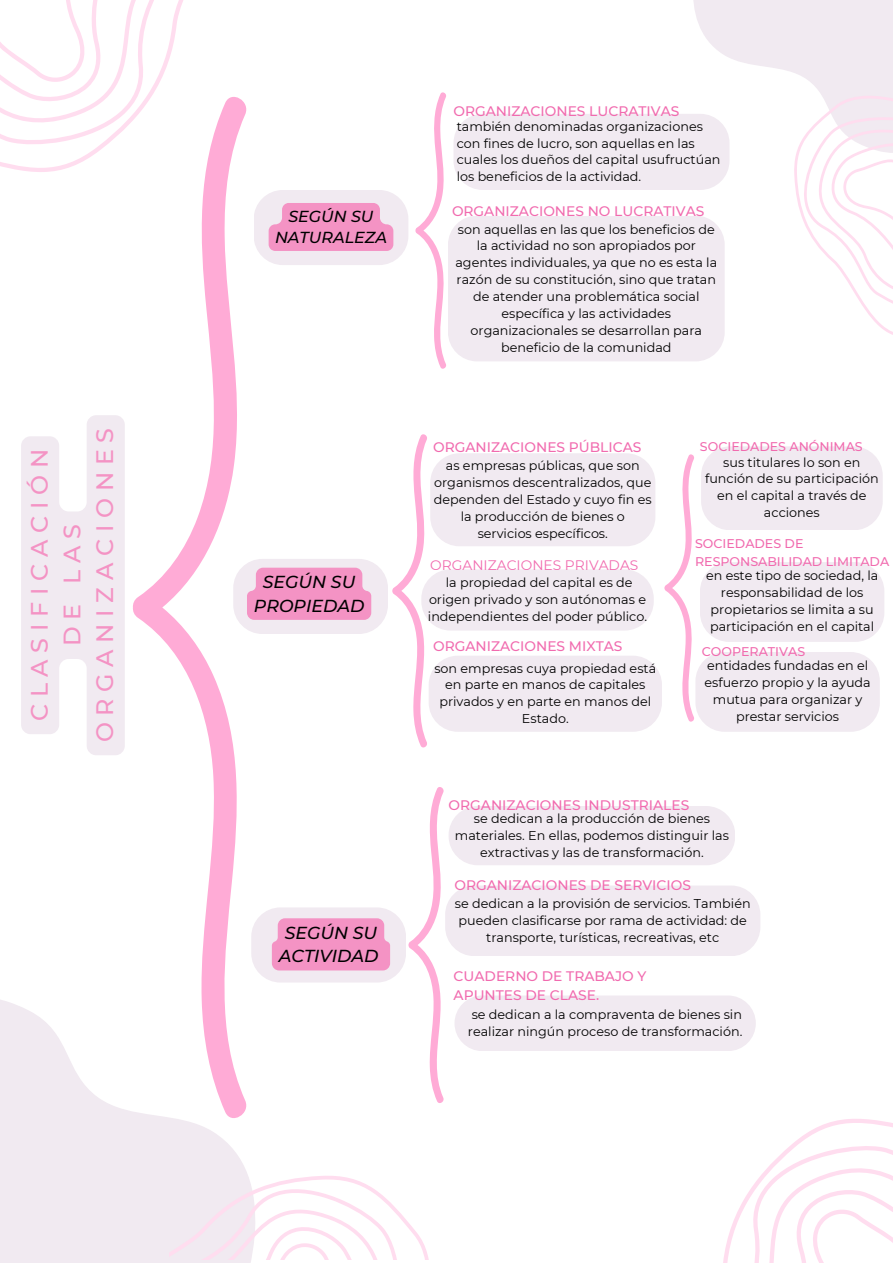
<style>
.page{position:relative;width:893px;height:1264px;background:#fff}
.page>*{position:absolute;margin:0;border:0;box-sizing:border-box;transform-origin:0 0}
.t1{font:500 23.7px/32.8px "Montserrat";letter-spacing:.28em;color:#f493c4;text-align:center}
.t2{font:italic 500 17.25px/23.2px "Montserrat";color:#000;text-align:center}
.t3{font:italic 500 15.9px/21.3px "Montserrat";color:#000;text-align:center}
.t4{font:500 13.8px/19px "Montserrat";color:#f16baf}
.t5{font:13.8px "Montserrat";color:#f16baf}
.t6{font:12.75px/16.8px "Montserrat";color:#000;text-align:center}
.t7{font:500 12.6px/17.4px "Montserrat";color:#f16baf}
</style>
<div class="page">
<svg style="left:0;top:1000px;width:251px;height:262px;fill:#f1eaf1"></svg>
<svg style="left:133px;top:222px;width:118px;height:902px"></svg>
<svg style="left:415px;top:92px;width:31px;height:277px"></svg>
<div style="left:253px;top:190px;width:155px;height:75px;background:#f1eaf1;border-radius:29px"></div>
<svg style="left:693px;top:1px;width:199px;height:339px"></svg>
<svg style="left:170px;top:1174px;width:259px;height:85px"></svg>
<svg style="left:0;top:0;width:257px;height:222px"></svg>
<div style="left:453px;top:114px;width:276px;height:76px;background:#f1eaf1;border-radius:29px"></div>
<div style="left:448px;top:215px;width:276px;height:146px;background:#f1eaf1;border-radius:29px"></div>
<svg style="left:392px;top:434px;width:35px;height:314px"></svg>
<div style="left:430px;top:453px;width:225px;height:93px;background:#f1eaf1;border-radius:29px"></div>
<div style="left:421px;top:569px;width:232px;height:61px;background:#f1eaf1;border-radius:29px"></div>
<div style="left:428px;top:655px;width:234px;height:76px;background:#f1eaf1;border-radius:29px"></div>
<svg style="left:408px;top:787px;width:36px;height:316px"></svg>
<div style="left:448px;top:806px;width:287px;height:59px;background:#f1eaf1;border-radius:29px"></div>
<div style="left:445px;top:885px;width:315px;height:71px;background:#f1eaf1;border-radius:29px"></div>
<div style="left:454px;top:995px;width:301px;height:56px;background:#f1eaf1;border-radius:28px"></div>
<svg style="left:723px;top:1119px;width:169px;height:143px"></svg>
<div style="left:233px;top:559px;width:155px;height:75px;background:#f1eaf1;border-radius:29px"></div>
<svg style="left:664px;top:454px;width:30px;height:268px"></svg>
<svg style="left:268px;top:203px;width:125px;height:48px"></svg>
<svg style="left:21px;top:415px;width:104px;height:340px"></svg>
<svg style="left:247px;top:567px;width:124px;height:53px"></svg>
<div style="left:701px;top:446px;width:181px;height:84px;background:#f1eaf1;border-radius:29px"></div>
<div style="left:700px;top:562px;width:184px;height:80px;background:#f1eaf1;border-radius:29px"></div>
<div style="left:695px;top:652px;width:184px;height:79px;background:#f1eaf1;border-radius:29px"></div>
<div style="left:251px;top:907px;width:155px;height:75px;background:#f1eaf1;border-radius:29px"></div>
<svg style="left:272px;top:918px;width:118px;height:52px"></svg>
<p class="t1" style="left:23px;top:742px;width:316px;rotate:-90deg">CLASIFICACIÓN<br>DE LAS<br>ORGANIZACIONES</p>
<p class="t3" style="left:275px;top:205px;width:113px">SEGÚN SU<br>NATURALEZA</p>
<p class="t2" style="left:254px;top:570px;width:112px">SEGÚN SU<br>PROPIEDAD</p>
<p class="t2" style="left:279px;top:921px;width:101px">SEGÚN SU<br>ACTIVIDAD</p>
<p class="t4" style="left:453px;top:101px;width:227px">ORGANIZACIONES LUCRATIVAS</p>
<p class="t6" style="left:456px;top:118px;width:265px;text-align:left">también denominadas organizaciones con fines de lucro, son aquellas en las cuales los dueños del capital usufructúan los beneficios de la actividad.</p>
<p class="t4" style="left:452px;top:202px;width:254px">ORGANIZACIONES NO LUCRATIVAS</p>
<p class="t6" style="left:455px;top:220px;width:263px">son aquellas en las que los beneficios de la actividad no son apropiados por agentes individuales, ya que no es esta la razón de su constitución, sino que tratan de atender una problemática social específica y las actividades organizacionales se desarrollan para beneficio de la comunidad</p>
<p class="t4" style="left:433px;top:438px;width:210px">ORGANIZACIONES PÚBLICAS</p>
<p class="t7" style="left:700px;top:438px;width:164px">SOCIEDADES ANÓNIMAS</p>
<p class="t6" style="left:434px;top:457px;width:219px">as empresas públicas, que son organismos descentralizados, que dependen del Estado y cuyo fin es la producción de bienes o servicios específicos.</p>
<p class="t6" style="left:428px;top:574px;width:221px">la propiedad del capital es de origen privado y son autónomas e independientes del poder público.</p>
<p class="t6" style="left:434px;top:659px;width:223px">son empresas cuya propiedad está en parte en manos de capitales privados y en parte en manos del<br>Estado.</p>
<p class="t5" style="left:430px;top:556px;width:210px">ORGANIZACIONES PRIVADAS</p>
<p class="t4" style="left:433px;top:637px;width:191px">ORGANIZACIONES MIXTAS</p>
<p class="t6" style="left:705px;top:453px;width:175px">sus titulares lo son en función de su participación en el capital a través de acciones</p>
<p class="t7" style="left:695px;top:535px;width:196px">SOCIEDADES DE<br>RESPONSABILIDAD LIMITADA</p>
<p class="t6" style="left:706px;top:567px;width:174px">en este tipo de sociedad, la responsabilidad de los propietarios se limita a su participación en el capital</p>
<p class="t7" style="left:701px;top:643px;width:105px">COOPERATIVAS</p>
<p class="t6" style="left:704px;top:657px;width:168px">entidades fundadas en el esfuerzo propio y la ayuda mutua para organizar y prestar servicios</p>
<p class="t4" style="left:448px;top:795px;width:242px">ORGANIZACIONES INDUSTRIALES</p>
<p class="t6" style="left:455px;top:810px;width:275px">se dedican a la producción de bienes materiales. En ellas, podemos distinguir las extractivas y las de transformación.</p>
<p class="t6" style="left:455px;top:895px;width:297px">se dedican a la provisión de servicios. También pueden clasificarse por rama de actividad: de transporte, turísticas, recreativas, etc</p>
<p class="t4" style="left:454px;top:875px;width:238px">ORGANIZACIONES DE SERVICIOS</p>
<p class="t4" style="left:453px;top:966px;width:194px">CUADERNO DE TRABAJO Y<br>APUNTES DE CLASE.</p>
<p class="t6" style="left:468px;top:1006px;width:276px;text-align:left">se dedican a la compraventa de bienes sin realizar ningún proceso de transformación.</p>
</div>
